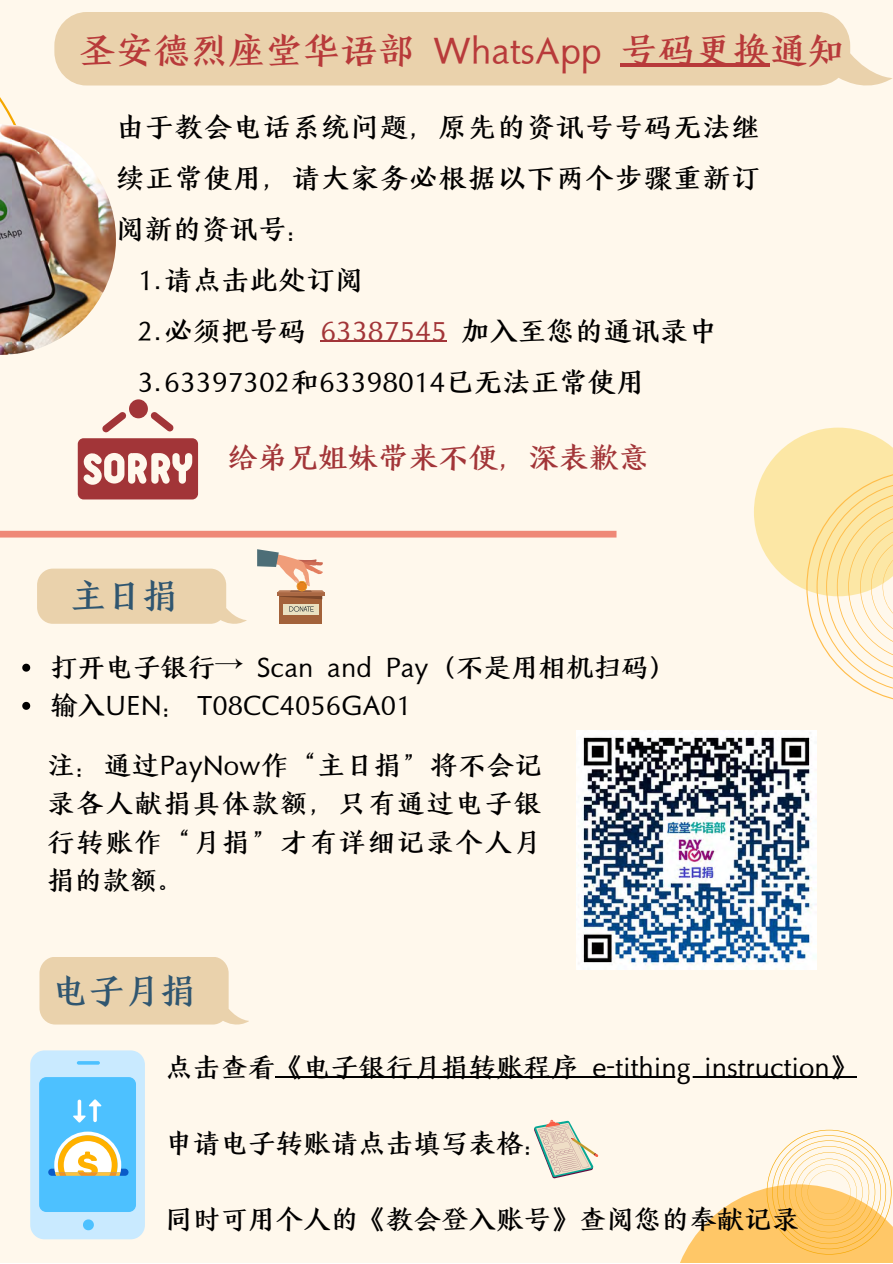
<style>
.page{position:relative;width:893px;height:1264px;background:#fff}
.page>*{position:absolute;margin:0;border:0;box-sizing:border-box;transform-origin:0 0}
.t1{font:37.35px "HY Jin Kai J";color:#b83a3a}
.t2{font:36px "HY Jin Kai J";color:#305670}
.t3{font:30.15px "HY Jin Kai J";color:#a23538}
.t4{font:28.35px/50.8px "HY Jin Kai J";color:#000}
.t5{font:27.6px/38.1px "HY Jin Kai J";color:#000}
.s1{color:#a23538}
</style>
<div class="page">
<div style="left:0;top:0;width:892px;height:1262px;background:#fff8ec"></div>
<svg style="left:0;top:97px;width:16px;height:27px"></svg>
<svg style="left:680px;top:1129px;width:212px;height:133px"></svg>
<svg style="left:37px;top:568px;width:210px;height:55px;background:#ecd6b3"></svg>
<svg style="left:39px;top:957px;width:210px;height:67px;background:#ecd5b2"></svg>
<div style="left:30px;top:1050px;width:115px;height:189px;background:#c9eaff;border-radius:14px"></div>
<div style="left:39px;top:1077px;width:97px;height:134px;background:#4dc1ff;border-radius:7px"></div>
<svg style="left:83px;top:1219px;width:11px;height:11px"></svg>
<hr style="left:77px;top:1061px;width:23px;height:3px;background:#4dc1ff;border-radius:2px">
<svg style="left:48px;top:1131px;width:80px;height:44px"></svg>
<svg style="left:73px;top:1099px;width:29px;height:23px"></svg>
<div style="left:54px;top:12px;width:838px;height:73px;background:#ead2ac"></div>
<div style="left:279px;top:595px;width:43px;height:28px;background:#a3623a"></div>
<div style="left:284px;top:604px;width:35px;height:10px;background:#eae1c1"></div>
<svg style="left:289px;top:606px;width:25px;height:5px"></svg>
<svg style="left:257px;top:549px;width:67px;height:50px"></svg>
<svg style="left:754px;top:427px;width:138px;height:272px"></svg>
<div style="left:0;top:531px;width:616px;height:6px;background:#ef8977"></div>
<img style="left:0;top:124px;width:116px;height:231px">
<svg style="left:78px;top:399px;width:120px;height:100px"></svg>
<svg style="left:534px;top:1119px;width:64px;height:59px"></svg>
<img style="left:577px;top:730px;width:239px;height:239px">
<svg style="left:22px;top:663px;width:8px;height:8px"></svg>
<svg style="left:22px;top:702px;width:8px;height:7px"></svg>
<hr style="left:275px;top:1076px;width:582px;height:1px;background:#000">
<hr style="left:620px;top:64px;width:149px;height:3px;background:#b83a3a">
<hr style="left:320px;top:340px;width:127px;height:2px;background:#a23538">
<h1 class="t1" style="left:78px;top:26px;width:767px">圣安德烈座堂华语部 WhatsApp 号码更换通知</h1>
<p class="t4" style="left:116px;top:102px;width:645px;text-align:justify">由于教会电话系统问题，原先的资讯号号码无法继续正常使用，请大家务必根据以下两个步骤重新订阅新的资讯号：</p>
<p class="t4" style="left:138px;top:254px;width:580px">1.请点击此处订阅<br>2.必须把号码 <span class="s1">63387545</span> 加入至您的通讯录中<br>3.63397302和63398014已无法正常使用</p>
<h2 class="t2" style="left:70px;top:573px;width:110px">主日捐</h2>
<p class="t3" style="left:227px;top:438px;width:423px">给弟兄姐妹带来不便，深表歉意</p>
<p class="t5" style="left:50px;top:647px;width:628px">打开电子银行→ Scan and Pay（不是用相机扫码）输入UEN: T08CC4056GA01</p>
<p class="t5" style="left:47px;top:746px;width:496px;text-align:justify">注：通过PayNow作“主日捐”将不会记录各人献捐具体款额，只有通过电子银行转账作“月捐”才有详细记录个人月捐的款额。</p>
<h2 class="t2" style="left:52px;top:967px;width:146px">电子月捐</h2>
<p class="t5" style="left:165px;top:1047px;width:693px">点击查看《电子银行月捐转账程序 e-tithing instruction》</p>
<p class="t5" style="left:165px;top:1123px;width:387px">申请电子转账请点击填写表格：</p>
<p class="t5" style="left:165px;top:1200px;width:635px">同时可用个人的《教会登入账号》查阅您的奉献记录</p>
</div>
